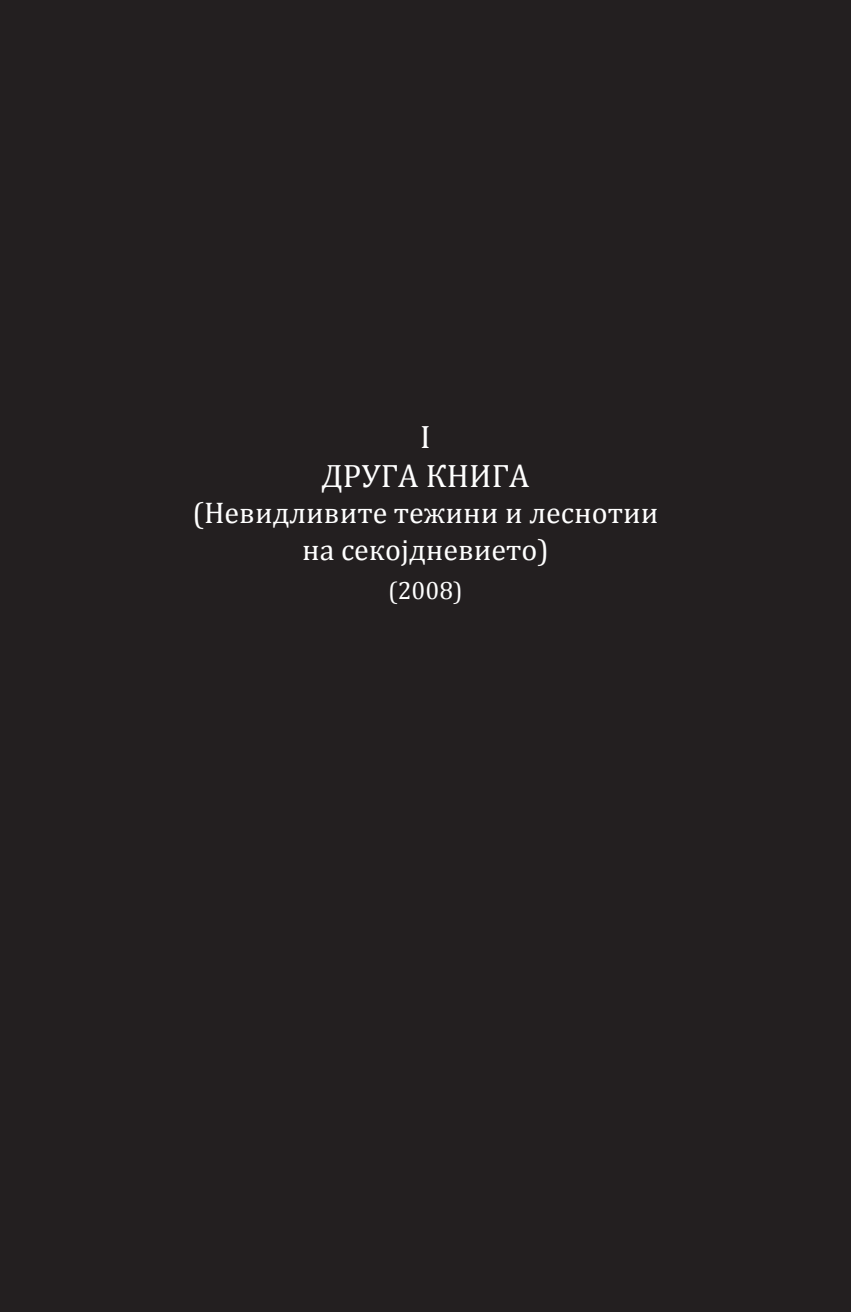
<style>
.page{position:relative;width:851px;height:1312px;background:#fff}
.page>*{position:absolute;margin:0;border:0;box-sizing:border-box;transform-origin:0 0}
.t1{font:32.5px/39px "Cambria";color:#fff;text-align:center}
.t2{font:30px/36px "Cambria";color:#fff;text-align:center}
.t3{font:25px "Cambria";color:#fff}
</style>
<div class="page">
<div style="left:17px;top:0;width:833px;height:1311px;background:#231f20"></div>
<div style="left:0;top:0;width:17px;height:1311px;background:#231f20"></div>
<p class="t1" style="left:321px;top:417px;width:209px">I<br>ДРУГА КНИГА</p>
<p class="t2" style="left:192px;top:495px;width:467px">(Невидливите тежини и леснотии на секојдневието)</p>
<p class="t3" style="left:388px;top:575px;width:76px">(2008)</p>
</div>
